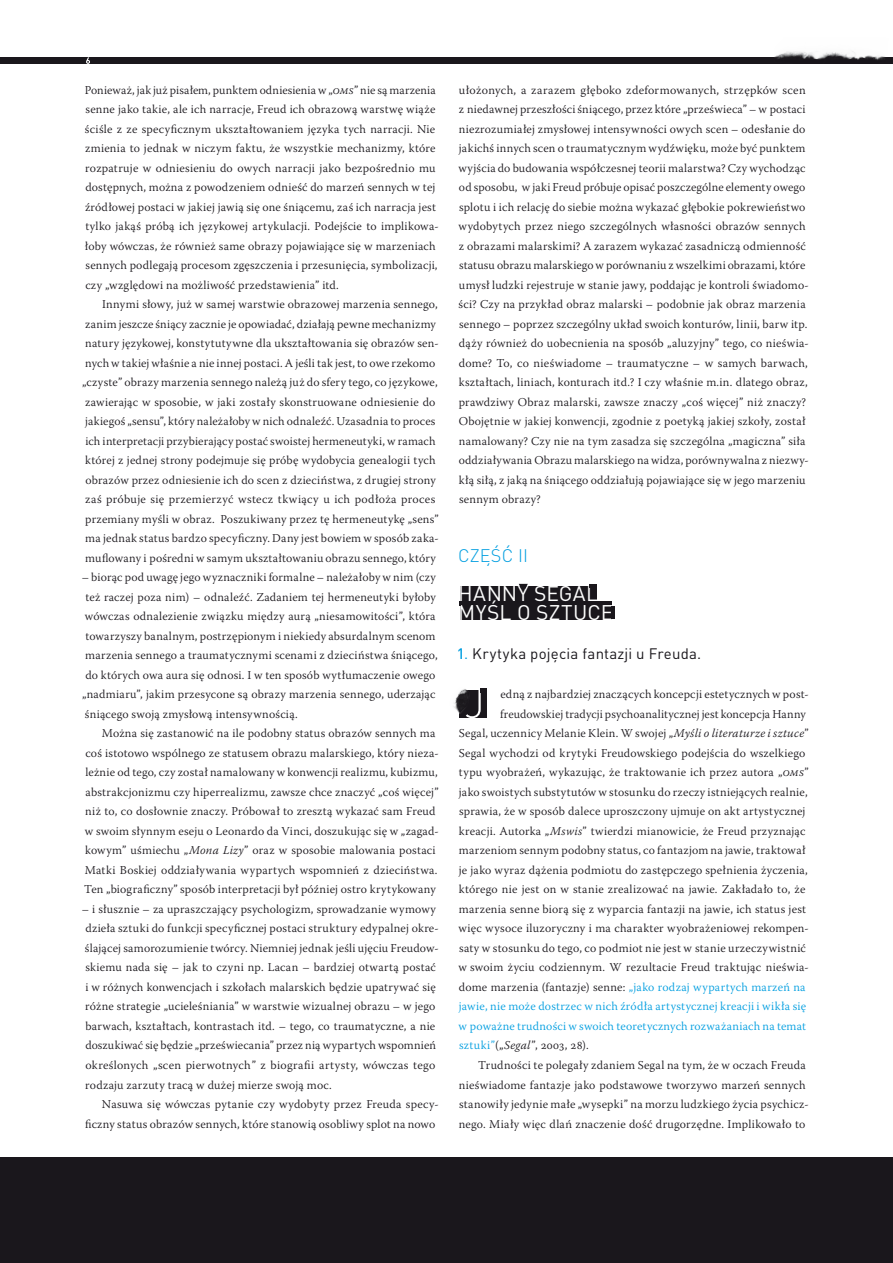
<style>
.page{position:relative;width:893px;height:1263px;background:#fff}
.page>*{position:absolute;margin:0;border:0;box-sizing:border-box;transform-origin:0 0}
.t1{font:21px/19.5px "DIN Pro";letter-spacing:.015em;color:#fff}
.t2{font:300 18px "DIN Pro";color:#009ee0}
.t3{font:15px "DIN Pro";letter-spacing:.015em;color:#1a171c}
.t4{font:300 12px/19.5px "Warnock Pro";letter-spacing:.02em;color:#1a171c}
.t5{font:300 12px "Warnock Pro";letter-spacing:.02em;color:#009ee0}
.s1{font-style:italic}
.s2{font-weight:500;color:#009ee0}
.s3{color:#009ee0}
</style>
<div class="page">
<div style="left:461px;top:586px;width:136px;height:14px;background:#1a171c"></div>
<div style="left:461px;top:600px;width:151px;height:20px;background:#1a171c"></div>
<div style="left:597px;top:596px;width:16px;height:5px;background:#fff"></div>
<div style="left:0;top:1157px;width:893px;height:106px;background:#1a171c"></div>
<div style="left:0;top:57px;width:893px;height:7px;background:#1a171c"></div>
<svg style="left:86px;top:57px;width:4px;height:7px"></svg>
<svg style="left:590px;top:584px;width:7px;height:2px"></svg>
<svg style="left:519px;top:584px;width:9px;height:2px"></svg>
<hr style="left:611px;top:607px;width:4px;height:12px;background:#1a171c">
<svg style="left:479px;top:688px;width:8px;height:30px"></svg>
<img style="left:453px;top:689px;width:26px;height:29px">
<img style="left:774px;top:51px;width:111px;height:9px">
<p class="t4" style="left:85px;top:80px;width:355px">Ponieważ, jak już pisałem, punktem odniesienia w „<span class="s1">OMS</span>” nie są marzenia senne jako takie, ale ich narracje, Freud ich obrazową warstwę wiąże ściśle z ze specyficznym ukształtowaniem języka tych narracji. Nie zmienia to jednak w niczym faktu, że wszystkie mechanizmy, które rozpatruje w odniesieniu do owych narracji jako bezpośrednio mu dostępnych, można z powodzeniem odnieść do marzeń sennych w tej źródłowej postaci w jakiej jawią się one śniącemu, zaś ich narracja jest tylko jakąś próbą ich językowej artykulacji. Podejście to implikowa&shy;łoby wówczas, że również same obrazy pojawiające się w marzeniach sennych podlegają procesom zgęszczenia i przesunięcia, symbolizacji, czy „względowi na możliwość przedstawienia” itd.</p>
<p class="t4" style="left:82px;top:294px;width:358px;text-indent:20px">Innymi słowy, już w samej warstwie obrazowej marzenia sennego, zanim jeszcze śniący zacznie je opowiadać, działają pewne mechanizmy natury językowej, konstytutywne dla ukształtowania się obrazów sen&shy;nych w takiej właśnie a nie innej postaci. A jeśli tak jest, to owe rzekomo „czyste” obrazy marzenia sennego należą już do sfery tego, co językowe, zawierając w sposobie, w jaki zostały skonstruowane odniesienie do jakiegoś „sensu”, który należałoby w nich odnaleźć. Uzasadnia to proces ich interpretacji przybierający postać swoistej hermeneutyki, w ramach której z jednej strony podejmuje się próbę wydobycia genealogii tych obrazów przez odniesienie ich do scen z dzieciństwa, z drugiej strony zaś próbuje się przemierzyć wstecz tkwiący u ich podłoża proces przemiany myśli w obraz. Poszukiwany przez tę hermeneutykę „sens” ma jednak status bardzo specyficzny. Dany jest bowiem w sposób zaka&shy;muflowany i pośredni w samym ukształtowaniu obrazu sennego, który</p>
<p class="t4" style="left:82px;top:567px;width:357px">– biorąc pod uwagę jego wyznaczniki formalne – należałoby w nim (czy też raczej poza nim) – odnaleźć. Zadaniem tej hermeneutyki byłoby wówczas odnalezienie związku między aurą „niesamowitości”, która towarzyszy banalnym, postrzępionym i niekiedy absurdalnym scenom marzenia sennego a traumatycznymi scenami z dzieciństwa śniącego, do których owa aura się odnosi. I w ten sposób wytłumaczenie owego „nadmiaru”, jakim przesycone są obrazy marzenia sennego, uderzając śniącego swoją zmysłową intensywnością.</p>
<p class="t4" style="left:84px;top:723px;width:356px;text-indent:18px">Można się zastanowić na ile podobny status obrazów sennych ma coś istotowo wspólnego ze statusem obrazu malarskiego, który nieza&shy;leżnie od tego, czy został namalowany w konwencji realizmu, kubizmu, abstrakcjonizmu czy hiperrealizmu, zawsze chce znaczyć „coś więcej” niż to, co dosłownie znaczy. Próbował to zresztą wykazać sam Freud w swoim słynnym eseju o Leonardo da Vinci, doszukując się w „zagad&shy;kowym” uśmiechu „<span class="s1">Mona Lizy</span>” oraz w sposobie malowania postaci Matki Boskiej oddziaływania wypartych wspomnień z dzieciństwa.<br>Ten „biograficzny” sposób interpretacji był później ostro krytykowany</p>
<p class="t4" style="left:82px;top:899px;width:358px">– i słusznie – za upraszczający psychologizm, sprowadzanie wymowy dzieła sztuki do funkcji specyficznej postaci struktury edypalnej okre&shy;ślającej samorozumienie twórcy. Niemniej jednak jeśli ujęciu Freudow&shy;skiemu nada się – jak to czyni np. Lacan – bardziej otwartą postać<br>i w różnych konwencjach i szkołach malarskich będzie upatrywać się różne strategie „ucieleśniania” w warstwie wizualnej obrazu – w jego barwach, kształtach, kontrastach itd. – tego, co traumatyczne, a nie doszukiwać się będzie „przeświecania” przez nią wypartych wspomnień określonych „scen pierwotnych” z biografii artysty, wówczas tego rodzaju zarzuty tracą w dużej mierze swoją moc.</p>
<p class="t4" style="left:85px;top:1094px;width:355px;text-align:right">Nasuwa się wówczas pytanie czy wydobyty przez Freuda specy&shy;ficzny status obrazów sennych, które stanowią osobliwy splot na nowo</p>
<p class="t4" style="left:458px;top:80px;width:352px">ułożonych, a zarazem głęboko zdeformowanych, strzępków scen z niedawnej przeszłości śniącego, przez które „prześwieca” – w postaci niezrozumiałej zmysłowej intensywności owych scen – odesłanie do jakichś innych scen o traumatycznym wydźwięku, może być punktem wyjścia do budowania współczesnej teorii malarstwa? Czy wychodząc od sposobu, w jaki Freud próbuje opisać poszczególne elementy owego splotu i ich relację do siebie można wykazać głębokie pokrewieństwo wydobytych przez niego szczególnych własności obrazów sennych z obrazami malarskimi? A zarazem wykazać zasadniczą odmienność statusu obrazu malarskiego w porównaniu z wszelkimi obrazami, które umysł ludzki rejestruje w stanie jawy, poddając je kontroli świadomo&shy;ści? Czy na przykład obraz malarski – podobnie jak obraz marzenia sennego – poprzez szczególny układ swoich konturów, linii, barw itp. dąży również do uobecnienia na sposób „aluzyjny” tego, co nieświa&shy;dome? To, co nieświadome – traumatyczne – w samych barwach, kształtach, liniach, konturach itd.? I czy właśnie m.in. dlatego obraz, prawdziwy Obraz malarski, zawsze znaczy „coś więcej” niż znaczy?<br>Obojętnie w jakiej konwencji, zgodnie z poetyką jakiej szkoły, został namalowany? Czy nie na tym zasadza się szczególna „magiczna” siła oddziaływania Obrazu malarskiego na widza, porównywalna z niezwy&shy;kłą siłą, z jaką na śniącego oddziałują pojawiające się w jego marzeniu sennym obrazy?</p>
<h2 class="t2" style="left:458px;top:543px;width:71px">CZĘŚĆ II</h2>
<h1 class="t1" style="left:458px;top:583px;width:157px">HANNY SEGAL<br>MYŚL O SZTUCE</h1>
<p class="t3" style="left:457px;top:644px;width:246px"><span class="s2">1</span><span class="s3">.</span> Krytyka pojęcia fantazji u Freuda.</p>
<p class="t4" style="left:500px;top:684px;width:310px">edną z najbardziej znaczących koncepcji estetycznych w post-</p>
<p class="t4" style="left:500px;top:704px;width:307px">freudowskiej tradycji psychoanalitycznej jest koncepcja Hanny</p>
<p class="t4" style="left:459px;top:723px;width:352px">Segal, uczennicy Melanie Klein. W swojej „<span class="s1">Myśli o literaturze i sztuce</span>”</p>
<p class="t4" style="left:459px;top:743px;width:348px">Segal wychodzi od krytyki Freudowskiego podejścia do wszelkiego</p>
<p class="t4" style="left:459px;top:762px;width:351px">typu wyobrażeń, wykazując, że traktowanie ich przez autora „<span class="s1">OMS</span>”</p>
<p class="t4" style="left:459px;top:782px;width:350px">jako swoistych substytutów w stosunku do rzeczy istniejących realnie,</p>
<p class="t4" style="left:459px;top:801px;width:348px">sprawia, że w sposób dalece uproszczony ujmuje on akt artystycznej</p>
<p class="t4" style="left:459px;top:821px;width:348px">kreacji. Autorka „<span class="s1">Mswis</span>” twierdzi mianowicie, że Freud przyznając</p>
<p class="t4" style="left:459px;top:840px;width:348px">marzeniom sennym podobny status, co fantazjom na jawie, traktował</p>
<p class="t4" style="left:459px;top:860px;width:350px">je jako wyraz dążenia podmiotu do zastępczego spełnienia życzenia,</p>
<p class="t4" style="left:459px;top:879px;width:348px">którego nie jest on w stanie zrealizować na jawie. Zakładało to, że</p>
<p class="t4" style="left:459px;top:899px;width:349px">marzenia senne biorą się z wyparcia fantazji na jawie, ich status jest</p>
<p class="t4" style="left:458px;top:918px;width:352px">więc wysoce iluzoryczny i ma charakter wyobrażeniowej rekompen-</p>
<p class="t4" style="left:459px;top:938px;width:348px">saty w stosunku do tego, co podmiot nie jest w stanie urzeczywistnić</p>
<p class="t4" style="left:458px;top:957px;width:352px">w swoim życiu codziennym. W rezultacie Freud traktując nieświa-</p>
<p class="t4" style="left:459px;top:977px;width:348px">dome marzenia (fantazje) senne: <span class="s3">„jako rodzaj wypartych marzeń na</span></p>
<p class="t5" style="left:459px;top:999px;width:349px">jawie, nie może dostrzec w nich źródła artystycznej kreacji i wikła się</p>
<p class="t5" style="left:458px;top:1019px;width:349px">w poważne trudności w swoich teoretycznych rozważaniach na temat</p>
<p class="t4" style="left:459px;top:1035px;width:131px"><span class="s3">sztuki”</span>(„<span class="s1">Segal</span>”, 2003, 28).</p>
<p class="t4" style="left:478px;top:1055px;width:329px">Trudności te polegały zdaniem Segal na tym, że w oczach Freuda</p>
<p class="t4" style="left:459px;top:1074px;width:348px">nieświadome fantazje jako podstawowe tworzywo marzeń sennych</p>
<p class="t4" style="left:459px;top:1094px;width:351px">stanowiły jedynie małe „wysepki” na morzu ludzkiego życia psychicz-</p>
<p class="t4" style="left:459px;top:1113px;width:348px">nego. Miały więc dlań znaczenie dość drugorzędne. Implikowało to</p>
</div>
